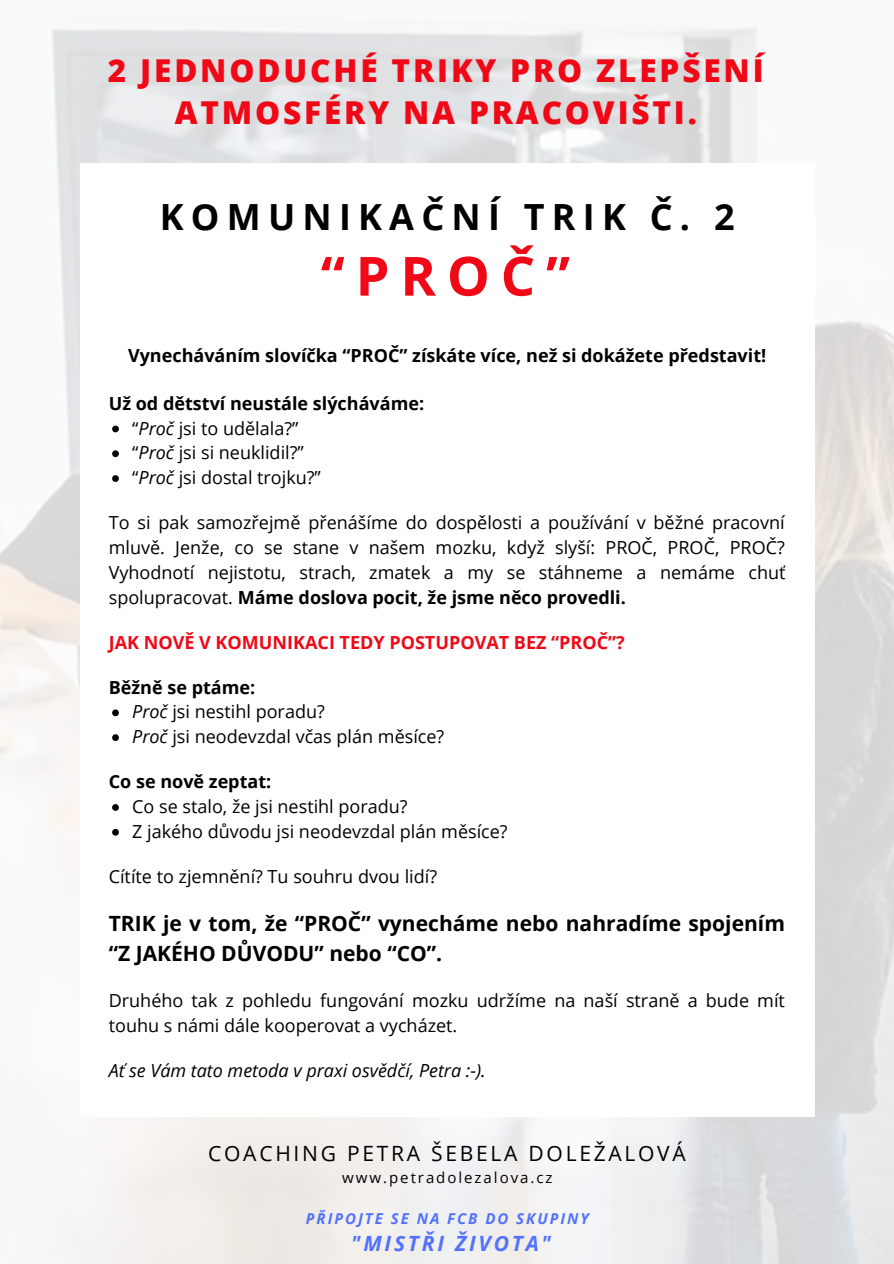
<style>
.page{position:relative;width:894px;height:1264px;background:#fff}
.page>*{position:absolute;margin:0;border:0;box-sizing:border-box;transform-origin:0 0}
.t1{font:700 54px "Open Sans";color:#f00817}
.t2{font:700 36px "Open Sans";letter-spacing:.2em;color:#000}
.t3{font:800 31.5px/42.6px "Open Sans";letter-spacing:.09em;color:#f00817;text-align:center}
.t4{font:700 21px/29.2px "Open Sans";color:#000}
.t5{font:21px "Open Sans";letter-spacing:.13em;color:#000}
.t6{font:italic 700 21px "Open Sans";letter-spacing:.13em;color:#5271ff}
.t7{font:18px/24.8px "Open Sans";color:#000}
.t8{font:700 18px "Open Sans";color:#000}
.t9{font:700 18px "Open Sans";color:#f00817}
.t10{font:italic 18px "Open Sans";color:#000}
.t11{font:italic 700 15px "Open Sans";letter-spacing:.13em;color:#5271ff}
.t12{font:15px "Open Sans";letter-spacing:.13em;color:#000}
.s1{font-weight:700}
.s2{font-style:italic}
</style>
<div class="page">
<svg style="left:112px;top:425px;width:7px;height:7px"></svg>
<svg style="left:112px;top:450px;width:7px;height:7px"></svg>
<svg style="left:112px;top:475px;width:7px;height:7px"></svg>
<svg style="left:112px;top:709px;width:7px;height:7px"></svg>
<svg style="left:112px;top:734px;width:7px;height:7px"></svg>
<svg style="left:112px;top:804px;width:7px;height:6px"></svg>
<svg style="left:112px;top:828px;width:7px;height:7px"></svg>
<h3 class="t3" style="left:108px;top:48px;width:657px">2 JEDNODUCHÉ TRIKY PRO ZLEPŠENÍ<br>ATMOSFÉRY NA PRACOVIŠTI.</h3>
<h2 class="t2" style="left:160px;top:192px;width:576px">KOMUNIKAČNÍ TRIK Č. 2</h2>
<h1 class="t1" style="left:320px;top:238px;width:251px">“PROČ”</h1>
<p class="t8" style="left:128px;top:342px;width:639px">Vynecháváním slovíčka “PROČ” získáte více, než si dokážete představit!</p>
<p class="t7" style="left:132px;top:390px;width:293px;text-indent:-23px"><span class="s1">Už od dětství neustále slýcháváme: </span>“<span class="s2">Proč</span> jsi to udělala?”<br>“<span class="s2">Proč</span> jsi si neuklidil?”<br>“<span class="s2">Proč</span> jsi dostal trojku?”</p>
<p class="t7" style="left:109px;top:510px;width:678px;text-align:justify">To si pak samozřejmě přenášíme do dospělosti a používání v běžné pracovní mluvě. Jenže, co se stane v našem mozku, když slyší: PROČ, PROČ, PROČ?<br>Vyhodnotí nejistotu, strach, zmatek a my se stáhneme a nemáme chuť spolupracovat. <span class="s1">Máme doslova pocit, že jsme něco provedli.</span></p>
<p class="t9" style="left:109px;top:629px;width:517px">JAK NOVĚ V KOMUNIKACI TEDY POSTUPOVAT BEZ “PROČ”?</p>
<p class="t7" style="left:132px;top:674px;width:313px;text-indent:-23px"><span class="s1">Běžně se ptáme:<br></span><span class="s2">Proč</span> jsi nestihl poradu?<br><span class="s2">Proč</span> jsi neodevzdal včas plán měsíce?</p>
<p class="t8" style="left:109px;top:769px;width:164px">Co se nově zeptat:</p>
<p class="t7" style="left:132px;top:793px;width:377px">Co se stalo, že jsi nestihl poradu?<br>Z jakého důvodu jsi neodevzdal plán měsíce?</p>
<p class="t7" style="left:109px;top:863px;width:330px">Cítíte to zjemnění? Tu souhru dvou lidí?</p>
<p class="t4" style="left:109px;top:908px;width:677px">TRIK je v tom, že “PROČ” vynecháme nebo nahradíme spojením “Z JAKÉHO DŮVODU” nebo “CO”.</p>
<p class="t7" style="left:109px;top:987px;width:677px">Druhého tak z pohledu fungování mozku udržíme na naší straně a bude mít touhu s námi dále kooperovat a vycházet.</p>
<p class="t10" style="left:109px;top:1057px;width:378px">Ať se Vám tato metoda v praxi osvědčí, Petra :-).</p>
<p class="t5" style="left:208px;top:1138px;width:479px">COACHING PETRA ŠEBELA DOLEŽALOVÁ</p>
<p class="t12" style="left:342px;top:1166px;width:212px">www.petradolezalova.cz</p>
<p class="t11" style="left:306px;top:1208px;width:284px">PŘIPOJTE SE NA FCB DO SKUPINY</p>
<p class="t6" style="left:351px;top:1228px;width:201px">"MISTŘI ŽIVOTA"</p>
</div>
